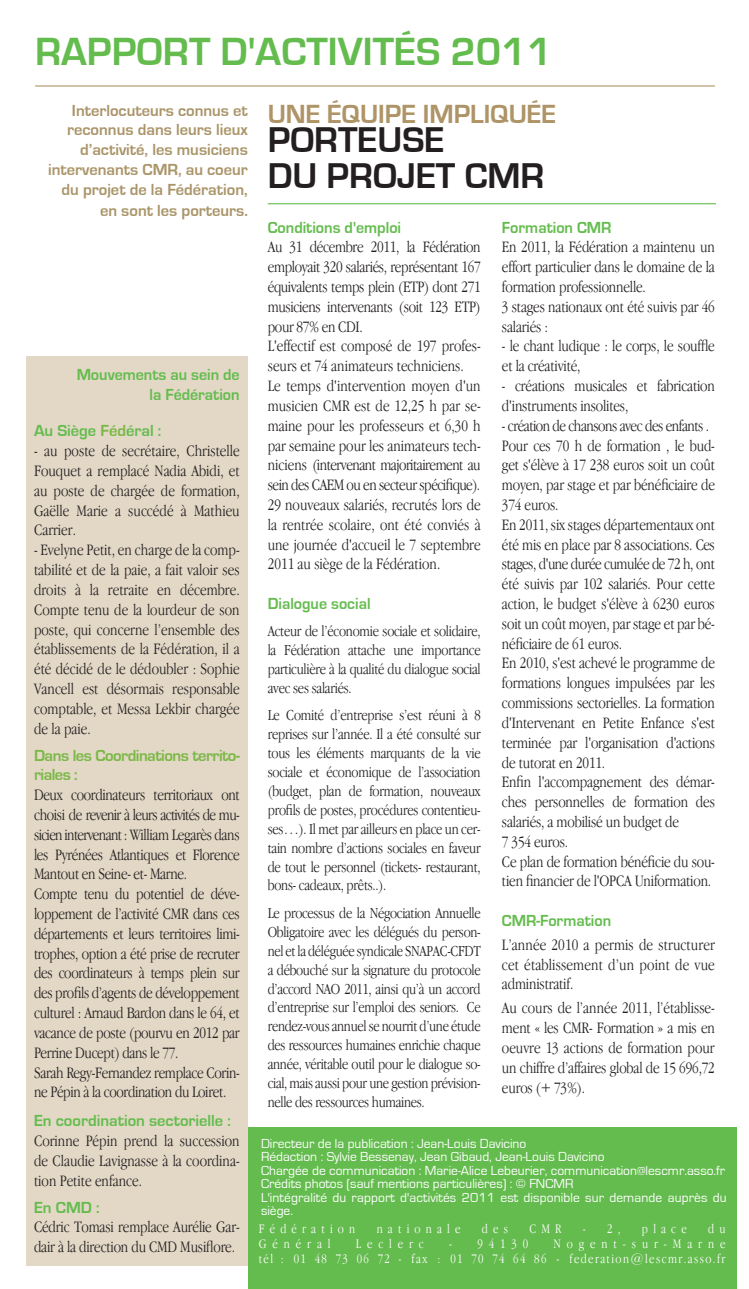
<style>
.page{position:relative;width:749px;height:1289px;background:#fff}
.page>*{position:absolute;margin:0;border:0;box-sizing:border-box;transform-origin:0 0}
.t1{font:700 40.5px "Eurostile";color:#64bc4e}
.t2{font:700 36.9px/36.2px "Eurostile";color:#231f20}
.t3{font:700 27px "Eurostile";color:#ae9466}
.t4{font:16.5px/19.8px "Garamond Narrow";letter-spacing:-.01em;color:#231f20}
.t5{font:700 16.5px/19.5px "Eurostile";color:#64bc4e;text-align:right}
.t6{font:700 16.5px/20.1px "Eurostile";color:#aa9569;text-align:right}
.t7{font:700 16.5px/19.8px "Eurostile";letter-spacing:-.03em;color:#7ab846}
.t8{font:15.75px/18.9px "Garamond Narrow";letter-spacing:-.015em;color:#231f20;text-align:justify}
.t9{font:13.5px/13.5px "Eurostile";color:#fff}
.t10{font:13.5px/15px "Garamond Narrow";letter-spacing:.1em;color:#fff;text-align:right}
.t11{font:13.5px "Garamond Narrow";letter-spacing:.385em;color:#fff}
.t12{font:13.5px "Garamond Narrow";letter-spacing:.44em;color:#fff}
.s1{color:#7ab846}
</style>
<div class="page">
<div style="left:248px;top:1127px;width:488px;height:161px;background:#64bc4e"></div>
<hr style="left:268px;top:203px;width:447px;height:1px;background:#64bc4e">
<hr style="left:35px;top:85px;width:679px;height:2px;background:#ae9466">
<div style="left:27px;top:356px;width:221px;height:909px;background:#e3d8c6"></div>
<h1 class="t1" style="left:35px;top:29px;width:52px">Rapport</h1>
<h1 class="t1" style="left:220px;top:29px;width:56px">d'acti</h1>
<h1 class="t1" style="left:338px;top:29px;width:45px">vités</h1>
<h1 class="t1" style="left:450px;top:29px;width:103px">2011</h1>
<p class="t6" style="left:48px;top:100px;width:201px">Interlocuteurs connus et reconnus dans leurs lieux d’activité, les musiciens intervenants CMR, au coeur du projet de la Fédération, en sont les porteurs.</p>
<p class="t5" style="left:77px;top:365px;width:164px">Mouvements au sein de la Fédération</p>
<p class="t5" style="left:34px;top:421px;width:129px">Au Siège <span class="s1">Féd</span>éral :</p>
<p class="t4" style="left:34px;top:441px;width:207px;text-align:justify">- au poste de secrétaire, Christelle Fouquet a remplacé Nadia Abidi, et au poste de chargée de formation, Gaëlle Marie a succédé à Mathieu Carrier.</p>
<p class="t4" style="left:34px;top:540px;width:207px;text-align:justify">- Evelyne Petit, en charge de la comp&shy;tabilité et de la paie, a fait valoir ses droits à la retraite en décembre.<br>Compte tenu de la lourdeur de son poste, qui concerne l’ensemble des établissements de la Fédération, il a été décidé de le dédoubler : Sophie Vancell est désormais responsable comptable, et Messa Lekbir chargée de la paie.</p>
<p class="t7" style="left:34px;top:745px;width:207px">Dans les Coordinations territo&shy;riales :</p>
<p class="t4" style="left:34px;top:785px;width:207px">Deux coordinateurs territoriaux ont choisi de revenir à leurs activités de mu&shy;sicien intervenant : William Legarès dans les Pyrénées Atlantiques et Florence Mantout en Seine- et- Marne.<br>Compte tenu du potentiel de déve&shy;loppement de l’activité CMR dans ces départements et leurs territoires limi&shy;trophes, option a été prise de recruter des coordinateurs à temps plein sur des profils d’agents de développement culturel : Arnaud Bardon dans le 64, et vacance de poste (pourvu en 2012 par Perrine Ducept) dans le 77.<br>Sarah Regy-Fernandez remplace Corin&shy;ne Pépin à la coordination du Loiret.</p>
<p class="t5" style="left:34px;top:1111px;width:198px">En coordination sectorielle :</p>
<p class="t4" style="left:34px;top:1130px;width:207px;text-align:justify">Corinne Pépin prend la succession de Claudie Lavignasse à la coordina&shy;tion Petite enfance.</p>
<p class="t5" style="left:34px;top:1197px;width:67px">En CMD :</p>
<p class="t4" style="left:34px;top:1217px;width:207px">Cédric Tomasi remplace Aurélie Gar&shy;dair à la direction du CMD Musiflore.</p>
<h3 class="t3" style="left:268px;top:99px;width:107px">Une équipe</h3>
<h3 class="t3" style="left:422px;top:99px;width:14px">impli</h3>
<h3 class="t3" style="left:490px;top:99px;width:35px">quée</h3>
<h2 class="t2" style="left:268px;top:122px;width:81px">Porteuse<br>du projet</h2>
<h2 class="t2" style="left:464px;top:159px;width:81px">CMR</h2>
<p class="t5" style="left:268px;top:218px;width:135px">Conditions d'emploi</p>
<p class="t4" style="left:268px;top:237px;width:214px">Au 31 décembre 2011, la Fédération employait 320 salariés, représentant 167 équivalents temps plein (ETP) dont 271 musiciens intervenants (soit 123 ETP) pour 87% en CDI.<br>L'effectif est composé de 197 profes&shy;seurs et 74 animateurs techniciens.<br>Le temps d'intervention moyen d'un musicien CMR est de 12,25 h par se&shy;maine pour les professeurs et 6,30 h par semaine pour les animateurs tech&shy;niciens (intervenant majoritairement au sein des CAEM ou en secteur spécifique).<br>29 nouveaux salariés, recrutés lors de la rentrée scolaire, ont été conviés à une journée d'accueil le 7 septembre 2011 au siège de la Fédération.</p>
<p class="t5" style="left:268px;top:594px;width:104px">Dialogue social</p>
<p class="t8" style="left:268px;top:621px;width:214px">Acteur de l’économie sociale et solidaire, la Fédération attache une importance particulière à la qualité du dialogue social avec ses salariés.</p>
<p class="t8" style="left:268px;top:705px;width:214px">Le Comité d’entreprise s’est réuni à 8 reprises sur l’année. Il a été consulté sur tous les éléments marquants de la vie sociale et économique de l’association (budget, plan de formation, nouveaux profils de postes, procédures contentieu&shy;ses…). Il met par ailleurs en place un cer&shy;tain nombre d’actions sociales en faveur de tout le personnel (tickets- restaurant, bons- cadeaux, prêts..).</p>
<p class="t8" style="left:268px;top:903px;width:214px">Le processus de la Négociation Annuelle Obligatoire avec les délégués du person&shy;nel et la déléguée syndicale SNAPAC-CFDT a débouché sur la signature du protocole d’accord NAO 2011, ainsi qu’à un accord d’entreprise sur l’emploi des seniors. Ce rendez-vous annuel se nourrit d’une étude des ressources humaines enrichie chaque année, véritable outil pour le dialogue so&shy;cial, mais aussi pour une gestion prévision&shy;nelle des ressources humaines.</p>
<p class="t5" style="left:502px;top:218px;width:111px">Formation CMR</p>
<p class="t4" style="left:502px;top:237px;width:214px">En 2011, la Fédération a maintenu un effort particulier dans le domaine de la formation professionnelle.<br>3 stages nationaux ont été suivis par 46 salariés :</p>
<p class="t4" style="left:502px;top:336px;width:214px">- le chant ludique : le corps, le souffle et la créativité,</p>
<p class="t4" style="left:502px;top:376px;width:214px">- créations musicales et fabrication d'instruments insolites,</p>
<p class="t4" style="left:502px;top:415px;width:214px">- création de chansons avec des enfants .<br>Pour ces 70 h de formation , le bud&shy;get s'élève à 17 238 euros soit un coût moyen, par stage et par bénéficiaire de 374 euros.<br>En 2011, six stages départementaux ont été mis en place par 8 associations. Ces stages, d'une durée cumulée de 72 h, ont été suivis par 102 salariés. Pour cette action, le budget s'élève à 6230 euros soit un coût moyen, par stage et par bé&shy;néficiaire de 61 euros.<br>En 2010, s'est achevé le programme de formations longues impulsées par les commissions sectorielles. La formation d'Intervenant en Petite Enfance s'est terminée par l'organisation d'actions de tutorat en 2011.<br>Enfin l'accompagnement des démar&shy;ches personnelles de formation des salariés, a mobilisé un budget de<br>7 354 euros.<br>Ce plan de formation bénéficie du sou&shy;tien financier de l'OPCA Uniformation.</p>
<p class="t5" style="left:502px;top:910px;width:111px">CMR-Formation</p>
<p class="t4" style="left:502px;top:934px;width:214px;text-align:justify">L’année 2010 a permis de structurer cet établissement d’un point de vue administratif.</p>
<p class="t4" style="left:502px;top:998px;width:214px;text-align:justify">Au cours de l’année 2011, l’établisse&shy;ment « les CMR- Formation » a mis en oeuvre 13 actions de formation pour un chiffre d’affaires global de 15 696,72 euros (+ 73%).</p>
<p class="t9" style="left:261px;top:1136px;width:467px">Directeur de la publication : Jean-Louis Davicino<br>Rédaction : Sylvie Bessenay, Jean Gibaud, Jean-Louis Davicino<br>Chargée de communication : Marie-Alice Lebeurier, communication@lescmr.asso.fr Crédits photos (sauf mentions particulières) : © FNCMR<br>L'intégralité du rapport d'activités 2011 est disponible sur demande auprès du siège.</p>
<p class="t11" style="left:259px;top:1220px;width:98px">Fédération</p>
<p class="t11" style="left:376px;top:1220px;width:85px">nationale</p>
<p class="t11" style="left:481px;top:1220px;width:28px">des</p>
<p class="t11" style="left:529px;top:1220px;width:34px">CMR</p>
<p class="t11" style="left:582px;top:1220px;width:39px">- 2,</p>
<p class="t11" style="left:641px;top:1220px;width:46px">place</p>
<p class="t11" style="left:708px;top:1220px;width:19px">d u</p>
<p class="t12" style="left:259px;top:1235px;width:73px">Général</p>
<p class="t12" style="left:356px;top:1235px;width:69px">Leclerc</p>
<p class="t11" style="left:449px;top:1235px;width:81px">- 94130</p>
<p class="t10" style="left:259px;top:1235px;width:468px">Nogent-sur-Marne<br>tél : 01 48 73 06 72 - fax : 01 70 74 64 86 - federation@lescmr.asso.fr</p>
</div>
